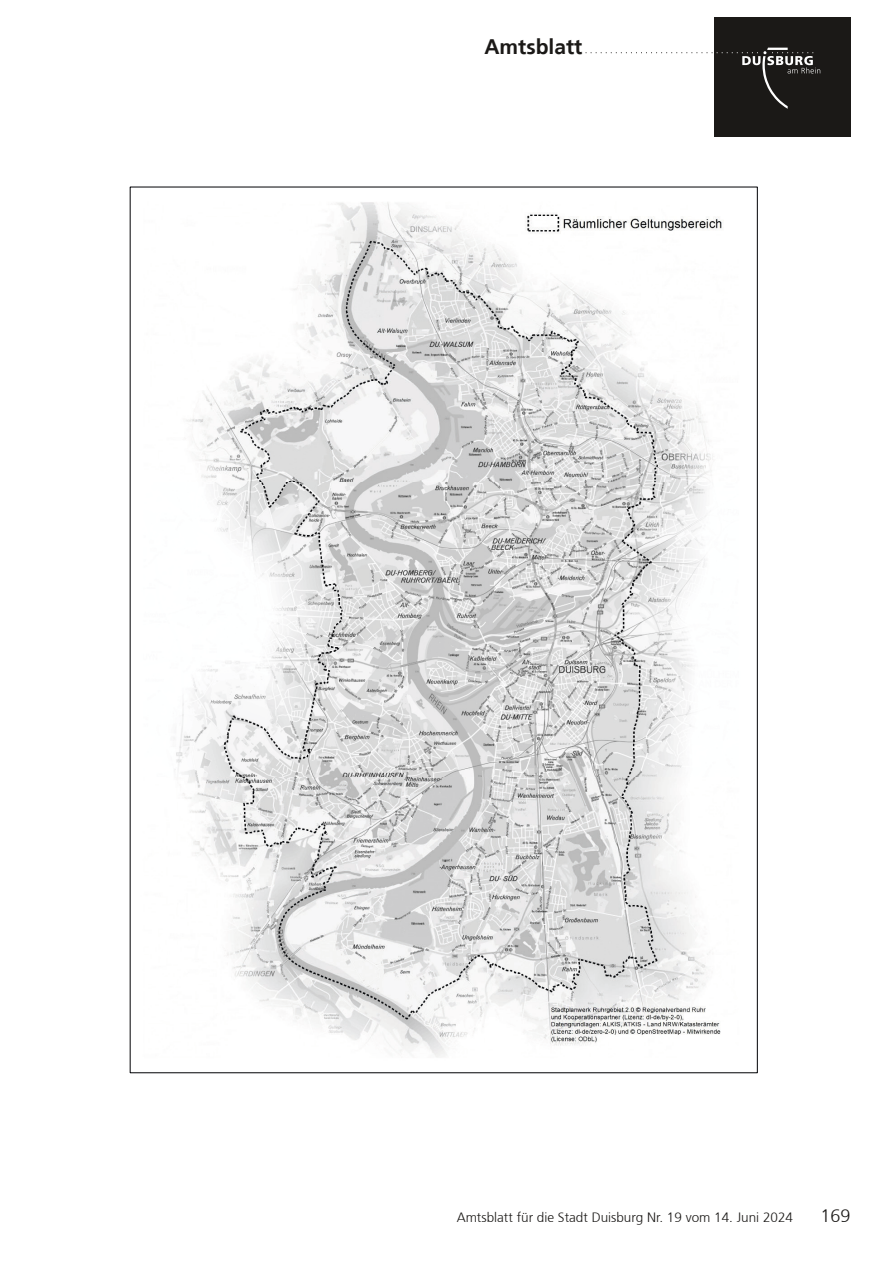
<style>
.page{position:relative;width:893px;height:1263px;background:#fff}
.page>*{position:absolute;margin:0;border:0;box-sizing:border-box;transform-origin:0 0}
.t1{font:72px "Duisburg Logo";color:#1b1917}
.t2{font:700 21px "Frutiger 65";color:#1b1917}
.t3{font:300 18px "Frutiger 45";color:#1b1917}
.t4{font:300 13.5px "Frutiger 45";color:#1b1917}
.s1{color:#fff}
</style>
<div class="page">
<div style="left:714px;top:17px;width:136px;height:119px;background:#1b1917"></div>
<img style="left:174px;top:202px;width:550px;height:856px">
<h2 class="t2" style="left:484px;top:34px;width:100px">Amtsblatt</h2>
<h1 class="t1" style="left:585px;top:-14px;width:236px">..............<span class="s1">...L</span></h1>
<p class="t4" style="left:457px;top:1210px;width:338px">Amtsblatt für die Stadt Duisburg Nr. 19 vom 14. Juni 2024</p>
<h3 class="t3" style="left:820px;top:1206px;width:32px">169</h3>
</div>
